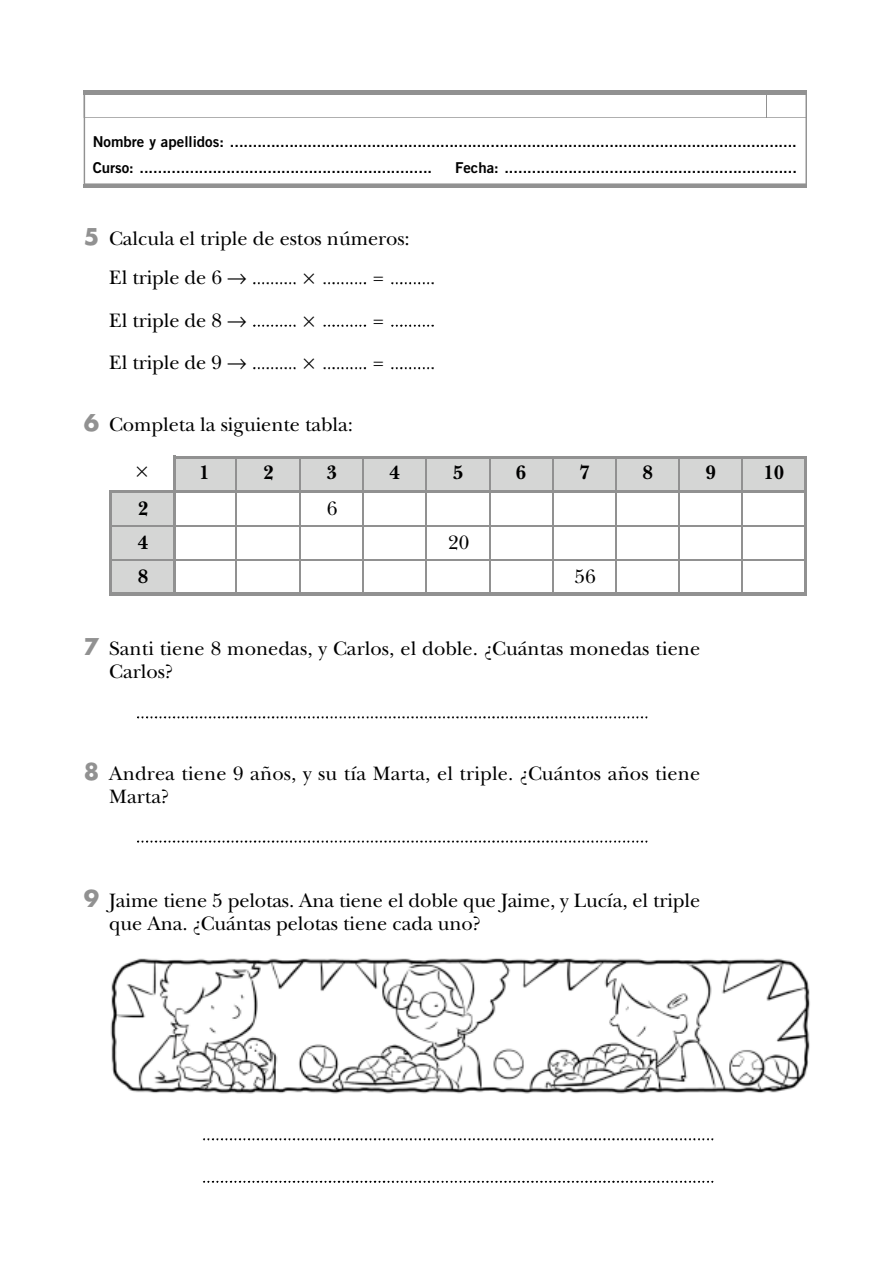
<style>
.page{position:relative;width:893px;height:1263px;background:#fff}
.page>*{position:absolute;margin:0;border:0;box-sizing:border-box;transform-origin:0 0}
.t1{font:20.25px/23.1px "New Baskerville";letter-spacing:-.005em;color:#000}
.t2{font:700 20.25px/34px "New Baskerville";color:#000;text-align:justify}
.t3{font:15px/26.7px "Trade Gothic Bold Two";color:#000}
.s1{font-family:"Futura";font-weight:700;font-size:22.5px;color:#919191}
.s2{font-weight:400}
</style>
<div class="page">
<svg style="left:84px;top:118px;width:723px;height:66px"></svg>
<hr style="left:84px;top:184px;width:723px;height:4px;background:#919191">
<svg style="left:84px;top:90px;width:723px;height:28px"></svg>
<svg style="left:253px;top:282px;width:42px;height:2px"></svg>
<svg style="left:323px;top:282px;width:43px;height:2px"></svg>
<svg style="left:391px;top:282px;width:43px;height:2px"></svg>
<svg style="left:253px;top:325px;width:42px;height:2px"></svg>
<svg style="left:323px;top:325px;width:43px;height:2px"></svg>
<svg style="left:391px;top:325px;width:43px;height:2px"></svg>
<svg style="left:253px;top:367px;width:42px;height:2px"></svg>
<svg style="left:323px;top:367px;width:43px;height:2px"></svg>
<svg style="left:391px;top:367px;width:43px;height:2px"></svg>
<div style="left:173px;top:456px;width:63px;height:34px;background:#d5d6d5"></div>
<div style="left:112px;top:492px;width:62px;height:34px;background:#d5d6d5"></div>
<div style="left:112px;top:526px;width:62px;height:34px;background:#d5d6d5"></div>
<div style="left:112px;top:560px;width:62px;height:34px;background:#d5d6d5"></div>
<hr style="left:109px;top:490px;width:3px;height:105px;background:#919191">
<hr style="left:173px;top:456px;width:3px;height:138px;background:#919191">
<div style="left:237px;top:456px;width:62px;height:34px;background:#d5d6d5"></div>
<div style="left:300px;top:456px;width:63px;height:34px;background:#d5d6d5"></div>
<div style="left:363px;top:456px;width:63px;height:34px;background:#d5d6d5"></div>
<div style="left:427px;top:456px;width:62px;height:34px;background:#d5d6d5"></div>
<div style="left:490px;top:456px;width:62px;height:34px;background:#d5d6d5"></div>
<div style="left:553px;top:456px;width:62px;height:34px;background:#d5d6d5"></div>
<div style="left:616px;top:456px;width:63px;height:34px;background:#d5d6d5"></div>
<div style="left:679px;top:456px;width:63px;height:34px;background:#d5d6d5"></div>
<div style="left:742px;top:456px;width:63px;height:34px;background:#d5d6d5"></div>
<hr style="left:174px;top:456px;width:631px;height:2px;background:#919191">
<hr style="left:109px;top:490px;width:695px;height:3px;background:#919191">
<hr style="left:109px;top:592px;width:697px;height:3px;background:#919191">
<hr style="left:235px;top:456px;width:2px;height:137px;background:#919191">
<hr style="left:299px;top:456px;width:1px;height:137px;background:#919191">
<hr style="left:362px;top:456px;width:2px;height:137px;background:#919191">
<hr style="left:425px;top:456px;width:2px;height:137px;background:#919191">
<hr style="left:489px;top:456px;width:1px;height:137px;background:#919191">
<hr style="left:552px;top:456px;width:1px;height:137px;background:#919191">
<hr style="left:615px;top:456px;width:1px;height:137px;background:#919191">
<hr style="left:678px;top:456px;width:1px;height:137px;background:#919191">
<hr style="left:741px;top:456px;width:1px;height:137px;background:#919191">
<hr style="left:804px;top:456px;width:3px;height:139px;background:#919191">
<hr style="left:109px;top:525px;width:695px;height:2px;background:#919191">
<hr style="left:109px;top:559px;width:696px;height:1px;background:#919191">
<svg style="left:137px;top:716px;width:510px;height:2px"></svg>
<svg style="left:137px;top:840px;width:510px;height:3px"></svg>
<svg style="left:203px;top:1138px;width:510px;height:2px"></svg>
<svg style="left:203px;top:1181px;width:510px;height:2px"></svg>
<img style="left:110px;top:958px;width:700px;height:136px">
<p class="t3" style="left:93px;top:129px;width:705px">Nombre y apellidos: ............................................................................................................................<br>Curso: ................................................................</p>
<p class="t3" style="left:455px;top:156px;width:343px">Fecha: ................................................................</p>
<p class="t1" style="left:84px;top:229px;width:327px"><span class="s1">5</span> Calcula el triple de estos números:</p>
<p class="t1" style="left:109px;top:269px;width:139px">El triple de 6 →</p>
<p class="t1" style="left:373px;top:269px;width:12px">=</p>
<p class="t1" style="left:109px;top:311px;width:139px">El triple de 8 →</p>
<p class="t1" style="left:373px;top:311px;width:12px">=</p>
<p class="t1" style="left:109px;top:354px;width:139px">El triple de 9 →</p>
<p class="t1" style="left:373px;top:354px;width:12px">=</p>
<p class="t1" style="left:84px;top:415px;width:271px"><span class="s1">6</span> Completa la siguiente tabla:</p>
<p class="t2" style="left:138px;top:494px;width:12px">2<br>4<br>8</p>
<p class="t2" style="left:199px;top:458px;width:12px">1</p>
<p class="t2" style="left:263px;top:458px;width:12px">2</p>
<p class="t2" style="left:326px;top:457px;width:12px;line-height:36px">3<br><span class="s2">6</span></p>
<p class="t2" style="left:389px;top:458px;width:12px">4</p>
<p class="t2" style="left:453px;top:458px;width:12px">5</p>
<p class="t1" style="left:448px;top:534px;width:23px">20</p>
<p class="t2" style="left:516px;top:458px;width:12px">6</p>
<p class="t2" style="left:579px;top:458px;width:12px">7</p>
<p class="t1" style="left:574px;top:568px;width:23px">56</p>
<p class="t2" style="left:642px;top:458px;width:12px">8</p>
<p class="t2" style="left:705px;top:458px;width:12px">9</p>
<p class="t2" style="left:763px;top:458px;width:23px">10</p>
<p class="t1" style="left:109px;top:640px;width:592px;text-indent:-26px"><span class="s1">7</span> Santi tiene 8 monedas, y Carlos, el doble. ¿Cuántas monedas tiene<br>Carlos?</p>
<p class="t1" style="left:109px;top:764px;width:592px;text-indent:-26px"><span class="s1">8</span> Andrea tiene 9 años, y su tía Marta, el triple. ¿Cuántos años tiene<br>Marta?</p>
<p class="t1" style="left:109px;top:891px;width:592px;text-indent:-26px"><span class="s1">9</span> Jaime tiene 5 pelotas. Ana tiene el doble que Jaime, y Lucía, el triple que Ana. ¿Cuántas pelotas tiene cada uno?</p>
</div>
